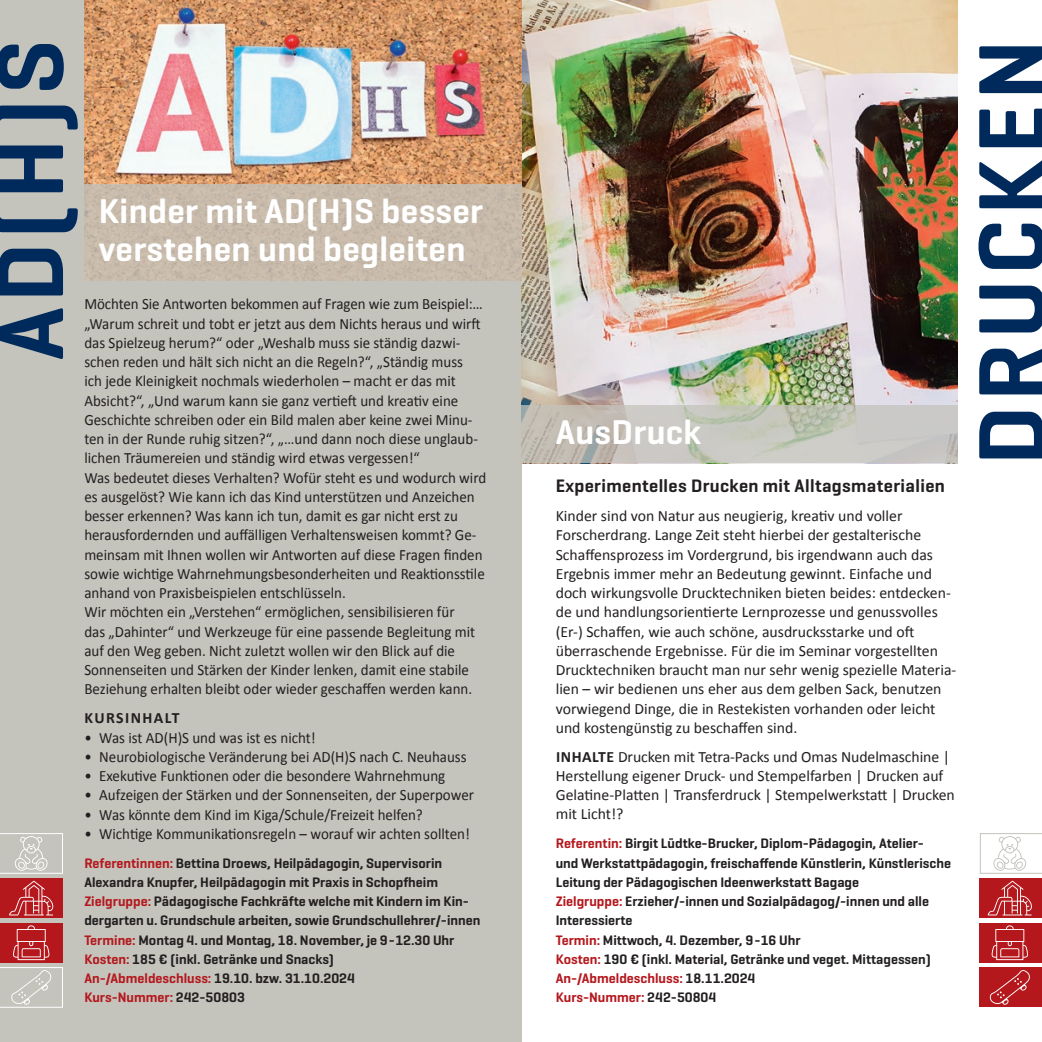
<style>
.page{position:relative;width:1042px;height:1042px;background:#fff}
.page>*{position:absolute;margin:0;border:0;box-sizing:border-box;transform-origin:0 0}
.t1{font:600 96.25px "Geogrotesque";letter-spacing:.05em;color:#002a5c}
.t2{font:600 35px/38.5px "Geogrotesque";letter-spacing:.01em;color:#fff}
.t3{font:600 18.38px "Geogrotesque";letter-spacing:.02em;color:#231f20}
.t4{font:15.75px/19.2px "Calibri";color:#231f20;scale:.95 1}
.t5{font:15.75px/19.2px "Calibri";color:#231f20}
.t6{font:700 15.75px "Calibri";letter-spacing:.09em;color:#231f20}
.t7{font:600 14px/19.2px "Geogrotesque";color:#231f20}
.s1{color:#b4181d}
.s2{font-weight:700}
</style>
<div class="page">
<div style="left:0;top:0;width:521px;height:1042px;background:#c4c3bc"></div>
<img style="left:521px;top:0;width:436px;height:405px">
<svg style="left:521px;top:405px;width:436px;height:58px;background:#c4c3bc"></svg>
<div style="left:980px;top:878px;width:62px;height:40px;background:#b4181d"></div>
<div style="left:980px;top:923px;width:62px;height:39px;background:#b4181d"></div>
<div style="left:980px;top:967px;width:62px;height:40px;background:#b4181d"></div>
<svg style="left:991px;top:925px;width:37px;height:35px"></svg>
<svg style="left:987px;top:880px;width:45px;height:35px"></svg>
<svg style="left:980px;top:833px;width:62px;height:41px"></svg>
<svg style="left:989px;top:970px;width:41px;height:35px"></svg>
<img style="left:84px;top:0;width:438px;height:280px">
<div style="left:84px;top:184px;width:437px;height:96px;background:#c8bbab"></div>
<div style="left:0;top:878px;width:63px;height:40px;background:#b4181d"></div>
<div style="left:0;top:923px;width:63px;height:39px;background:#b4181d"></div>
<svg style="left:13px;top:925px;width:37px;height:35px"></svg>
<svg style="left:9px;top:880px;width:45px;height:35px"></svg>
<svg style="left:0;top:833px;width:63px;height:41px"></svg>
<svg style="left:0;top:967px;width:63px;height:40px"></svg>
<h1 class="t1" style="left:-30px;top:360px;width:322px;rotate:-90deg">AD(H)S</h1>
<h1 class="t1" style="left:952px;top:465px;width:427px;rotate:-90deg">DRUCKEN</h1>
<h2 class="t2" style="left:99px;top:191px;width:386px">Kinder mit AD(H)S besser verstehen und begleiten</h2>
<p class="t4" style="left:84px;top:294px;width:424px">Möchten Sie Antworten bekommen auf Fragen wie zum Beispiel:… „Warum schreit und tobt er jetzt aus dem Nichts heraus und wirft das Spielzeug herum?“ oder „Weshalb muss sie ständig dazwi&shy;schen reden und hält sich nicht an die Regeln?“, „Ständig muss<br>ich jede Kleinigkeit nochmals wiederholen – macht er das mit Absicht?“, „Und warum kann sie ganz vertieft und kreativ eine Geschichte schreiben oder ein Bild malen aber keine zwei Minu&shy;ten in der Runde ruhig sitzen?“, „…und dann noch diese unglaub&shy;lichen Träumereien und ständig wird etwas vergessen!“<br>Was bedeutet dieses Verhalten? Wofür steht es und wodurch wird es ausgelöst? Wie kann ich das Kind unterstützen und Anzeichen besser erkennen? Was kann ich tun, damit es gar nicht erst zu herausfordernden und auffälligen Verhaltensweisen kommt? Ge&shy;meinsam mit Ihnen wollen wir Antworten auf diese Fragen finden sowie wichtige Wahrnehmungsbesonderheiten und Reaktionsstile anhand von Praxisbeispielen entschlüsseln.<br>Wir möchten ein „Verstehen“ ermöglichen, sensibilisieren für<br>das „Dahinter“ und Werkzeuge für eine passende Begleitung mit auf den Weg geben. Nicht zuletzt wollen wir den Blick auf die Sonnenseiten und Stärken der Kinder lenken, damit eine stabile Beziehung erhalten bleibt oder wieder geschaffen werden kann.</p>
<p class="t6" style="left:85px;top:707px;width:96px">KURSINHALT</p>
<p class="t4" style="left:84px;top:727px;width:245px">• Was ist AD(H)S und was ist es nicht!</p>
<p class="t4" style="left:84px;top:746px;width:404px">• Neurobiologische Veränderung bei AD(H)S nach C. Neuhauss</p>
<p class="t4" style="left:84px;top:766px;width:381px">• Exekutive Funktionen oder die besondere Wahrnehmung</p>
<p class="t4" style="left:84px;top:785px;width:412px">• Aufzeigen der Stärken und der Sonnenseiten, der Superpower</p>
<p class="t4" style="left:84px;top:804px;width:358px">• Was könnte dem Kind im Kiga/Schule/Freizeit helfen?</p>
<p class="t4" style="left:84px;top:823px;width:407px">• Wichtige Kommunikationsregeln – worauf wir achten sollten!</p>
<p class="t7" style="left:84px;top:853px;width:397px"><span class="s1">Referentinnen:</span> Bettina Droews, Heilpädagogin, Supervisorin Alexandra Knupfer, Heilpädagogin mit Praxis in Schopfheim <span class="s1">Zielgruppe:</span> Pädagogische Fachkräfte welche mit Kindern im Kin&shy;dergarten u. Grundschule arbeiten, sowie Grundschullehrer/-innen <span class="s1">Termine:</span> Montag 4. und Montag, 18. November, je 9-12.30 Uhr <span class="s1">Kosten:</span> 185 € (inkl. Getränke und Snacks)<br><span class="s1">An-/Abmeldeschluss:</span> 19.10. bzw. 31.10.2024<br><span class="s1">Kurs-Nummer:</span> 242-50803</p>
<h2 class="t2" style="left:556px;top:412px;width:147px">AusDruck</h2>
<p class="t3" style="left:556px;top:474px;width:391px">Experimentelles Drucken mit Alltagsmaterialien</p>
<p class="t5" style="left:556px;top:506px;width:402px">Kinder sind von Natur aus neugierig, kreativ und voller Forscherdrang. Lange Zeit steht hierbei der gestalterische Schaffensprozess im Vordergrund, bis irgendwann auch das Ergebnis immer mehr an Bedeutung gewinnt. Einfache und doch wirkungsvolle Drucktechniken bieten beides: entdecken&shy;de und handlungsorientierte Lernprozesse und genussvolles (Er-) Schaffen, wie auch schöne, ausdrucksstarke und oft überraschende Ergebnisse. Für die im Seminar vorgestellten Drucktechniken braucht man nur sehr wenig spezielle Materia&shy;lien – wir bedienen uns eher aus dem gelben Sack, benutzen vorwiegend Dinge, die in Restekisten vorhanden oder leicht und kostengünstig zu beschaffen sind.</p>
<p class="t5" style="left:556px;top:746px;width:401px"><span class="s2">INHALTE</span> Drucken mit Tetra-Packs und Omas Nudelmaschine | Herstellung eigener Druck- und Stempelfarben | Drucken auf Gelatine-Platten | Transferdruck | Stempelwerkstatt | Drucken mit Licht!?</p>
<p class="t7" style="left:556px;top:834px;width:397px"><span class="s1">Referentin:</span> Birgit Lüdtke-Brucker, Diplom-Pädagogin, Atelier-<br>und Werkstattpädagogin, freischaffende Künstlerin, Künstlerische Leitung der Pädagogischen Ideenwerkstatt Bagage<br><span class="s1">Zielgruppe:</span> Erzieher/-innen und Sozialpädagog/-innen und alle Interessierte<br><span class="s1">Termin:</span> Mittwoch, 4. Dezember, 9-16 Uhr<br><span class="s1">Kosten:</span> 190 € (inkl. Material, Getränke und veget. Mittagessen)<br><span class="s1">An-/Abmeldeschluss:</span> 18.11.2024<br><span class="s1">Kurs-Nummer:</span> 242-50804</p>
</div>
